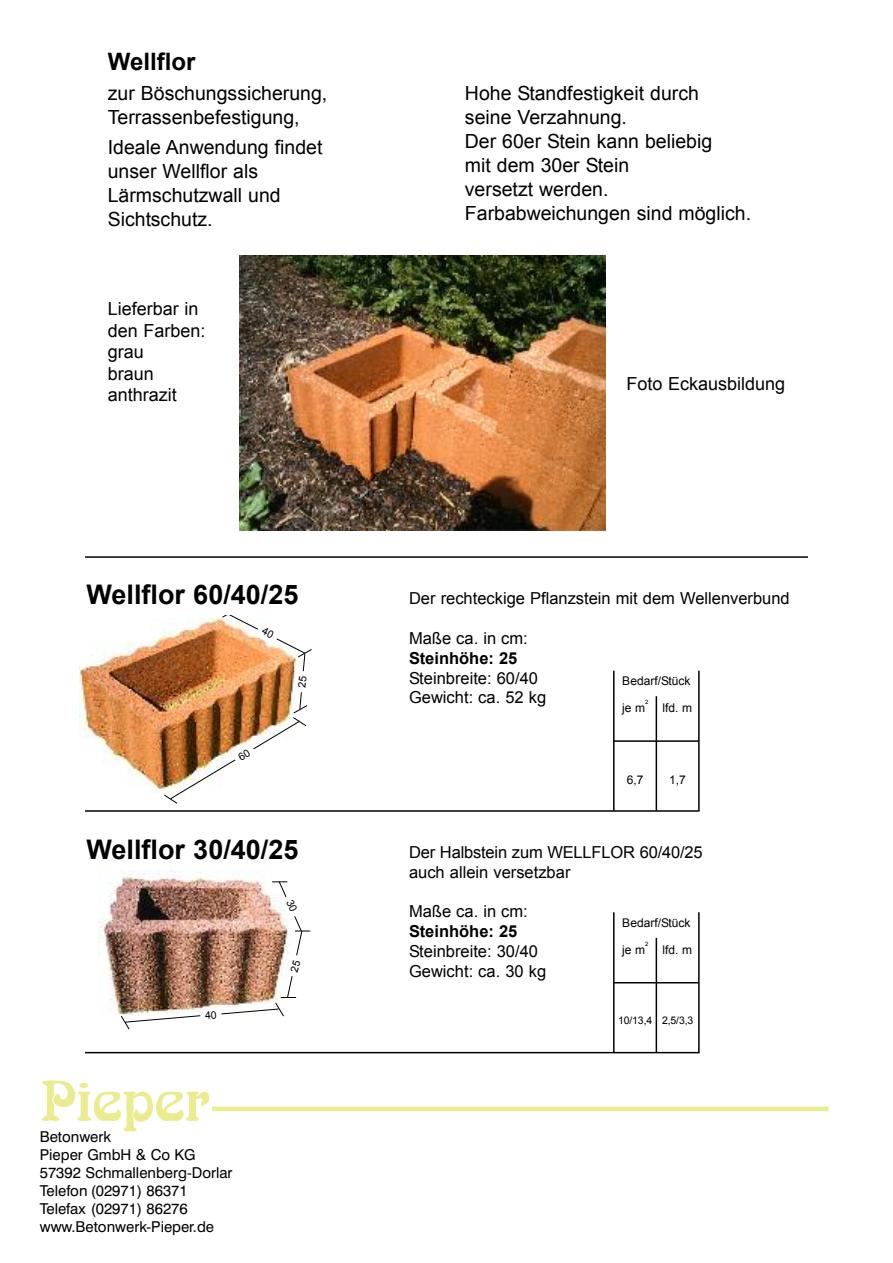
<style>
.page{position:relative;width:893px;height:1263px;background:#fff}
.page>*{position:absolute;margin:0;border:0;box-sizing:border-box;transform-origin:0 0}
.t1{font:60px "Arnold Boe D";color:#ebec90}
.t2{font:700 27px "Arial";color:#000}
.t3{font:700 24px "Arial";color:#000}
.t4{font:19.5px/24px "Arial";color:#000}
.t5{font:18px/21.6px "Arial";color:#000}
.t6{font:16.5px/19.8px "Arial";color:#000}
.t7{font:700 16.5px "Arial";color:#000}
.t8{font:15px/18px "Swiss 721 BT";color:#000}
.t9{font:12px "Arial";color:#000}
.t10{font:10.5px "Arial";color:#000}
.t11{font:6px "Arial";color:#000}
</style>
<div class="page">
<hr style="left:212px;top:1107px;width:617px;height:4px;background:#ebec90">
<img style="left:240px;top:256px;width:365px;height:274px">
<hr style="left:85px;top:556px;width:723px;height:2px;background:#000">
<img style="left:79px;top:634px;width:84px;height:158px">
<img style="left:98px;top:871px;width:158px;height:145px">
<hr style="left:85px;top:810px;width:614px;height:2px;background:#000">
<hr style="left:613px;top:671px;width:2px;height:140px;background:#000">
<hr style="left:698px;top:671px;width:2px;height:140px;background:#000">
<hr style="left:656px;top:696px;width:1px;height:115px;background:#000">
<hr style="left:614px;top:740px;width:85px;height:2px;background:#000">
<hr style="left:85px;top:1052px;width:614px;height:1px;background:#000">
<hr style="left:613px;top:912px;width:2px;height:141px;background:#000">
<hr style="left:698px;top:912px;width:2px;height:141px;background:#000">
<hr style="left:656px;top:938px;width:1px;height:115px;background:#000">
<hr style="left:614px;top:982px;width:85px;height:1px;background:#000">
<img style="left:163px;top:615px;width:149px;height:189px">
<img style="left:120px;top:881px;width:190px;height:149px">
<p class="t3" style="left:108px;top:48px;width:89px">Wellflor</p>
<p class="t4" style="left:108px;top:81px;width:221px">zur Böschungssicherung,<br>Terrassenbefestigung,</p>
<p class="t4" style="left:108px;top:135px;width:216px">Ideale Anwendung findet unser Wellflor als<br>Lärmschutzwall und<br>Sichtschutz.</p>
<p class="t5" style="left:108px;top:298px;width:99px">Lieferbar in den Farben: grau<br>braun anthrazit</p>
<h2 class="t2" style="left:87px;top:579px;width:213px">Wellflor 60/40/25</h2>
<h2 class="t2" style="left:87px;top:834px;width:213px">Wellflor 30/40/25</h2>
<h1 class="t1" style="left:40px;top:1061px;width:172px">Pieper</h1>
<p class="t8" style="left:40px;top:1129px;width:194px">Betonwerk<br>Pieper GmbH &amp; Co KG<br>57392 Schmallenberg-Dorlar<br>Telefon (02971) 86371<br>Telefax (02971) 86276 www.Betonwerk-Pieper.de</p>
<p class="t4" style="left:465px;top:81px;width:288px">Hohe Standfestigkeit durch<br>seine Verzahnung.<br>Der 60er Stein kann beliebig<br>mit dem 30er Stein<br>versetzt werden.<br>Farbabweichungen sind möglich.</p>
<p class="t5" style="left:627px;top:373px;width:160px">Foto eckausbildung</p>
<p class="t6" style="left:409px;top:589px;width:382px">Der rechteckige Pflanzstein mit dem Wellenverbund</p>
<p class="t6" style="left:409px;top:628px;width:120px">Maße ca. in cm:</p>
<p class="t7" style="left:409px;top:649px;width:110px">Steinhöhe: 25</p>
<p class="t6" style="left:409px;top:668px;width:139px">Steinbreite: 60/40<br>Gewicht: ca. 52 kg</p>
<p class="t9" style="left:622px;top:675px;width:70px">Bedarf/Stück</p>
<p class="t9" style="left:622px;top:702px;width:25px">je m</p>
<p class="t11" style="left:645px;top:699px;width:5px">2</p>
<p class="t9" style="left:663px;top:701px;width:31px">lfd. m</p>
<p class="t9" style="left:627px;top:773px;width:18px">6,7</p>
<p class="t9" style="left:669px;top:773px;width:18px">1,7</p>
<p class="t6" style="left:409px;top:842px;width:295px">Der Halbstein zum WeLLFLor 60/40/25 auch allein versetzbar</p>
<p class="t6" style="left:409px;top:902px;width:120px">Maße ca. in cm:</p>
<p class="t7" style="left:409px;top:922px;width:110px">Steinhöhe: 25</p>
<p class="t6" style="left:409px;top:941px;width:139px">Steinbreite: 30/40<br>Gewicht: ca. 30 kg</p>
<p class="t9" style="left:622px;top:916px;width:70px">Bedarf/Stück</p>
<p class="t9" style="left:622px;top:943px;width:25px">je m</p>
<p class="t11" style="left:645px;top:940px;width:5px">2</p>
<p class="t9" style="left:663px;top:943px;width:31px">lfd. m</p>
<p class="t10" style="left:618px;top:1015px;width:77px">10/13,4 2,5/3,3</p>
</div>
